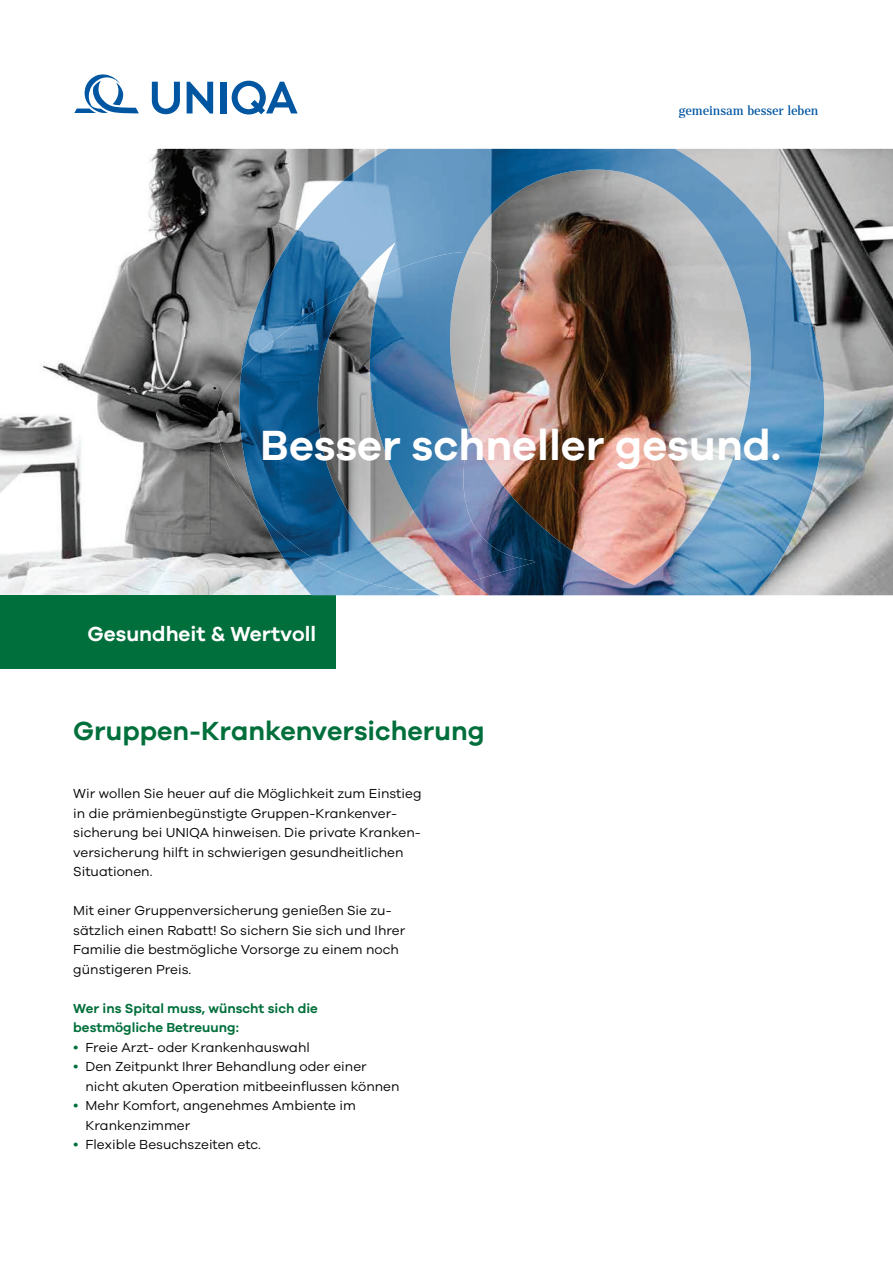
<style>
.page{position:relative;width:893px;height:1263px;background:#fff}
.page>*{position:absolute;margin:0;border:0;box-sizing:border-box;transform-origin:0 0}
.t1{font:600 43.65px "Galano";color:#fff}
.t2{font:600 27px "Galano";color:#006f3b}
.t3{font:600 21px "Galano";color:#fff}
.t4{font:13.5px/19.5px "Galano";color:#040504}
.t5{font:600 13.5px/19.5px "Galano";color:#006f3b}
.t6{font:500 12.75px "Rolleston Display";letter-spacing:-.01em;color:#0156a2}
.s1{color:#006f3b}
</style>
<div class="page">
<img style="left:0;top:149px;width:893px;height:446px">
<img style="left:213px;top:252px;width:26px;height:337px">
<div style="left:0;top:595px;width:336px;height:74px;background:#006f3b"></div>
<svg style="left:74px;top:74px;width:65px;height:39px"></svg>
<svg style="left:152px;top:82px;width:28px;height:32px"></svg>
<svg style="left:187px;top:82px;width:26px;height:32px"></svg>
<div style="left:220px;top:82px;width:6px;height:31px;background:#0156a2"></div>
<svg style="left:232px;top:81px;width:66px;height:34px"></svg>
<img style="left:242px;top:149px;width:582px;height:446px">
<img style="left:239px;top:252px;width:297px;height:338px">
<p class="t6" style="left:679px;top:103px;width:141px">gemeinsam besser leben</p>
<h1 class="t1" style="left:260px;top:429px;width:522px">Besser schneller gesund.</h1>
<h3 class="t3" style="left:87px;top:626px;width:230px">Gesundheit &amp; Wertvoll</h3>
<h2 class="t2" style="left:73px;top:721px;width:413px">Gruppen-Krankenversicherung</h2>
<p class="t4" style="left:73px;top:785px;width:350px">Wir wollen Sie heuer auf die Möglichkeit zum Einstieg in die prämienbegünstigte Gruppen-Krankenver&shy;sicherung bei UNIQA hinweisen. Die private Kranken&shy;versicherung hilft in schwierigen gesundheitlichen Situationen.</p>
<p class="t4" style="left:73px;top:902px;width:333px">Mit einer Gruppenversicherung genießen Sie zu&shy;sätzlich einen Rabatt! So sichern Sie sich und Ihrer Familie die bestmögliche Vorsorge zu einem noch günstigeren Preis.</p>
<p class="t5" style="left:73px;top:1000px;width:246px">Wer ins Spital muss, wünscht sich die bestmögliche Betreuung:</p>
<p class="t4" style="left:73px;top:1038px;width:238px"><span class="s1">•</span> Freie Arzt- oder Krankenhauswahl</p>
<p class="t4" style="left:85px;top:1058px;width:315px;text-indent:-12px"><span class="s1">•</span> Den Zeitpunkt Ihrer Behandlung oder einer nicht akuten Operation mitbeeinflussen können</p>
<p class="t4" style="left:85px;top:1097px;width:272px;text-indent:-12px"><span class="s1">•</span> Mehr Komfort, angenehmes Ambiente im<br>Krankenzimmer</p>
<p class="t4" style="left:73px;top:1136px;width:189px"><span class="s1">•</span> Flexible Besuchszeiten etc.</p>
</div>
